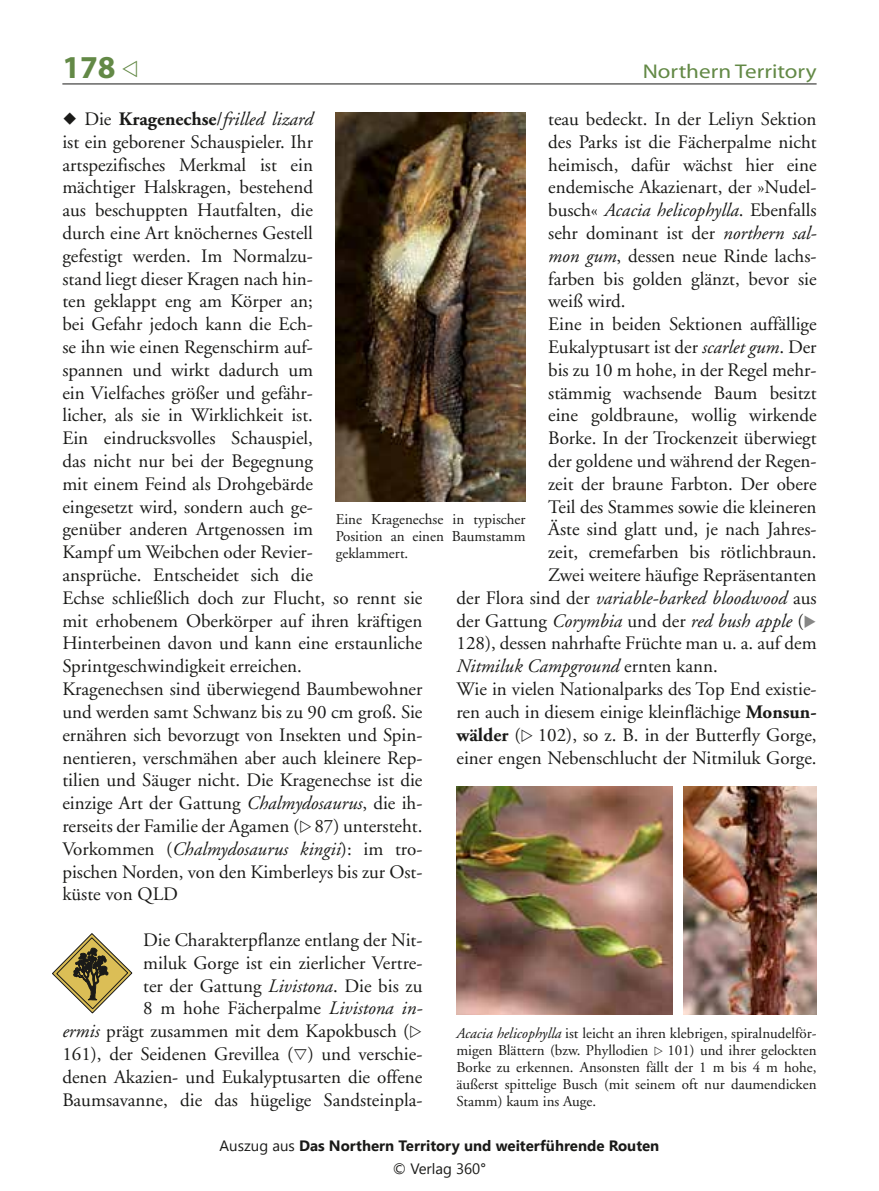
<style>
.page{position:relative;width:879px;height:1191px;background:#fff}
.page>*{position:absolute;margin:0;border:0;box-sizing:border-box;transform-origin:0 0}
.t1{font:700 32px "Myriad";color:#638946}
.t2{font:20px "Myriad";color:#638946;scale:1.16 1}
.t3{font:19px/22.8px "Adobe Garamond";color:#1a1a18}
.t4{font:italic 19px "Adobe Garamond";color:#1a1a18}
.t5{font:15px/17px "Adobe Garamond";color:#1a1a18;text-align:justify}
.t6{font:700 15px/22.8px "Segoe UI";color:#1a1a18;text-align:center}
.s1{font-weight:700}
.s2{font-style:italic}
.s3{font-style:normal}
.s4{color:#878786}
.s5{font-weight:400}
</style>
<div class="page">
<hr style="left:62px;top:84px;width:754px;height:1px;background:#1a1a18">
<img style="left:336px;top:112px;width:189px;height:389px">
<svg style="left:52px;top:933px;width:80px;height:80px"></svg>
<img style="left:456px;top:786px;width:216px;height:228px">
<img style="left:684px;top:786px;width:132px;height:228px">
<h1 class="t1" style="left:62px;top:51px;width:78px">178 ❖</h1>
<p class="t2" style="left:643px;top:61px;width:151px">Northern Territory</p>
<p class="t3" style="left:62px;top:108px;width:362px">◆ Die <span class="s1">Kragenechse</span>/<span class="s2">frilled lizard<br></span>ist ein geborener Schauspieler. Ihr<br>artspezifisches Merkmal ist ein<br>mächtiger Halskragen, bestehend<br>aus beschuppten Hautfalten, die<br>durch eine Art knöchernes Gestell<br>gefestigt werden. Im Normalzu-<br>stand liegt dieser Kragen nach hin-<br>ten geklappt eng am Körper an;<br>bei Gefahr jedoch kann die Ech-<br>se ihn wie einen Regenschirm auf-<br>spannen und wirkt dadurch um<br>ein Vielfaches größer und gefähr-<br>licher, als sie in Wirklichkeit ist.<br>Ein eindrucksvolles Schauspiel,<br>das nicht nur bei der Begegnung<br>mit einem Feind als Drohgebärde<br>eingesetzt wird, sondern auch ge-<br>genüber anderen Artgenossen im<br>Kampf um Weibchen oder Revier-<br>ansprüche. Entscheidet sich die<br>Echse schließlich doch zur Flucht, so rennt sie mit erhobenem Oberkörper auf ihren kräftigen Hinterbeinen davon und kann eine erstaunliche Sprintgeschwindigkeit erreichen.<br>Kragenechsen sind überwiegend Baumbewohner und werden samt Schwanz bis zu 90 cm groß. Sie ernähren sich bevorzugt von Insekten und Spin&shy;nentieren, verschmähen aber auch kleinere Rep&shy;tilien und Säuger nicht. Die Kragenechse ist die einzige Art der Gattung <span class="s2">Chalmydosaurus</span>, die ih&shy;rerseits der Familie der Agamen ( 87) untersteht.<br>Vorkommen (<span class="s2">Chalmydosaurus kingii</span>): im tro&shy;pischen Norden, von den Kimberleys bis zur Ost&shy;küste von QLD</p>
<p class="t3" style="left:143px;top:929px;width:281px">Die Charakterpflanze entlang der Nit-</p>
<p class="t3" style="left:143px;top:952px;width:281px">miluk Gorge ist ein zierlicher Vertre-</p>
<p class="t3" style="left:143px;top:974px;width:281px">ter der Gattung <span class="s2">Livistona</span>. Die bis zu</p>
<p class="t3" style="left:143px;top:997px;width:281px">8 m hohe Fächerpalme <span class="s2">Livistona in-</span></p>
<p class="t3" style="left:62px;top:1020px;width:348px"><span class="s2">ermis</span> prägt zusammen mit dem Kapokbusch (</p>
<p class="t3" style="left:62px;top:1043px;width:361px">161), der Seidenen Grevillea (▲) und verschie-</p>
<p class="t3" style="left:62px;top:1066px;width:361px">denen Akazien- und Eukalyptusarten die offene</p>
<p class="t3" style="left:62px;top:1088px;width:361px">Baumsavanne, die das hügelige Sandsteinpla-</p>
<p class="t3" style="left:548px;top:108px;width:270px">teau bedeckt. In der Leliyn Sektion</p>
<p class="t3" style="left:548px;top:131px;width:270px">des Parks ist die Fächerpalme nicht</p>
<p class="t3" style="left:548px;top:154px;width:270px">heimisch, dafür wächst hier eine</p>
<p class="t3" style="left:548px;top:176px;width:270px">endemische Akazienart, der »Nudel-</p>
<p class="t4" style="left:548px;top:200px;width:270px"><span class="s3">busch«</span> Acacia helicophylla<span class="s3">. Ebenfalls</span></p>
<p class="t3" style="left:548px;top:222px;width:270px">sehr dominant ist der <span class="s2">northern sal-</span></p>
<p class="t3" style="left:548px;top:245px;width:270px"><span class="s2">mon gum</span>, dessen neue Rinde lachs-</p>
<p class="t3" style="left:548px;top:268px;width:270px">farben bis golden glänzt, bevor sie</p>
<p class="t3" style="left:548px;top:290px;width:79px">weiß wird.</p>
<p class="t3" style="left:548px;top:313px;width:270px">Eine in beiden Sektionen auffällige</p>
<p class="t3" style="left:548px;top:336px;width:270px">Eukalyptusart ist der <span class="s2">scarlet gum</span>. Der</p>
<p class="t3" style="left:548px;top:359px;width:270px">bis zu 10 m hohe, in der Regel mehr-</p>
<p class="t3" style="left:548px;top:382px;width:270px">stämmig wachsende Baum besitzt</p>
<p class="t3" style="left:548px;top:404px;width:270px">eine goldbraune, wollig wirkende</p>
<p class="t3" style="left:548px;top:427px;width:270px">Borke. In der Trockenzeit überwiegt</p>
<p class="t3" style="left:548px;top:450px;width:270px">der goldene und während der Regen-</p>
<p class="t3" style="left:548px;top:473px;width:270px">zeit der braune Farbton. Der obere</p>
<p class="t3" style="left:548px;top:496px;width:270px">Teil des Stammes sowie die kleineren</p>
<p class="t3" style="left:548px;top:518px;width:270px">Äste sind glatt und, je nach Jahres-</p>
<p class="t3" style="left:548px;top:541px;width:270px">zeit, cremefarben bis rötlichbraun.</p>
<p class="t3" style="left:548px;top:564px;width:270px">Zwei weitere häufige Repräsentanten</p>
<p class="t4" style="left:456px;top:587px;width:361px"><span class="s3">der Flora sind der</span> variable-barked bloodwood <span class="s3">aus</span></p>
<p class="t4" style="left:456px;top:610px;width:361px"><span class="s3">der Gattung</span> Corymbia <span class="s3">und der</span> red bush apple <span class="s3">(</span><span class="s4">◆</span></p>
<p class="t3" style="left:456px;top:632px;width:362px">128), dessen nahrhafte Früchte man u. a. auf dem</p>
<p class="t4" style="left:456px;top:656px;width:263px">Nitmiluk Campground <span class="s3">ernten kann.</span></p>
<p class="t3" style="left:456px;top:678px;width:362px">Wie in vielen Nationalparks des Top End existie-</p>
<p class="t3" style="left:456px;top:701px;width:361px">ren auch in diesem einige kleinflächige <span class="s1">Monsun-</span></p>
<p class="t3" style="left:456px;top:724px;width:362px"><span class="s1">wälder</span> ( 102), so z. B. in der Butterfly Gorge,</p>
<p class="t3" style="left:456px;top:746px;width:362px">einer engen Nebenschlucht der Nitmiluk Gorge.</p>
<p class="t5" style="left:336px;top:510px;width:191px">Eine Kragenechse in typischer Position an einen Baumstamm geklammert.</p>
<p class="t5" style="left:456px;top:1024px;width:362px"><span class="s2">Acacia helicophylla</span> ist leicht an ihren klebrigen, spiralnudelför&shy;migen Blättern (bzw. Phyllodien</p>
<p class="t5" style="left:456px;top:1041px;width:362px;text-indent:211px">101) und ihrer gelockten Borke zu erkennen. Ansonsten fällt der 1 m bis 4 m hohe, äußerst spittelige Busch (mit seinem oft nur daumendicken Stamm) kaum ins Auge.</p>
<p class="t6" style="left:220px;top:1133px;width:441px"><span class="s5">Auszug aus</span> Das Northern Territory und weiterführende Routen <span class="s5">© Verlag 360°</span></p>
</div>
